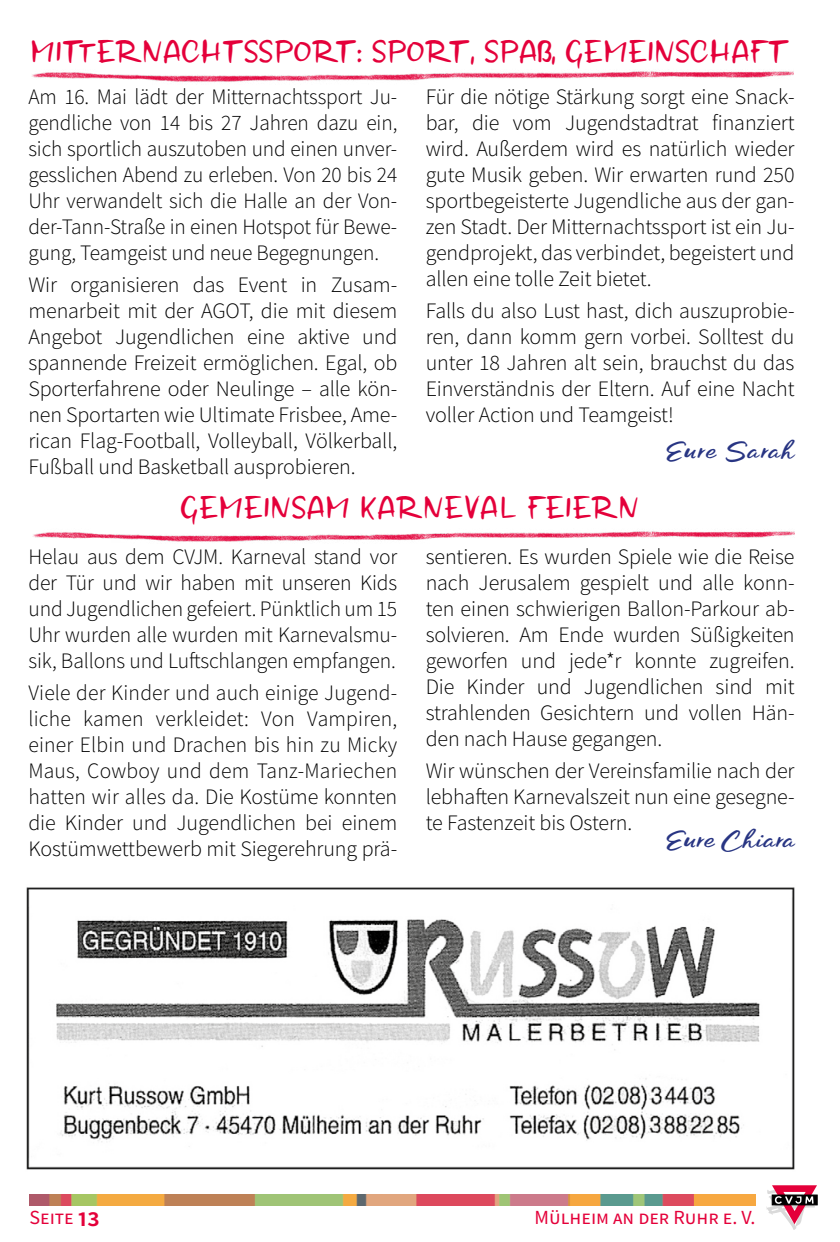
<style>
.page{position:relative;width:840px;height:1242px;background:#fff}
.page>*{position:absolute;margin:0;border:0;box-sizing:border-box;transform-origin:0 0}
.t1{font:24px "Los Banditos Sans";letter-spacing:-.01em;color:#e4003a}
.t2{font:300 22px/26px "Source Sans Pro";letter-spacing:-.005em;color:#000;text-align:justify}
.t3{font:20px "Source Sans Pro";color:#e4003a}
.t4{font:18px "Los Banditos Script";letter-spacing:.05em;color:#283583;scale:1.15 1}
.t5{font:18px "Los Banditos Script";letter-spacing:.08em;color:#283583;scale:1.15 1}
.t6{font:15px "Helvetica";color:#000;scale:1.04 1}
.s1{font-weight:600;font-size:26px}
</style>
<div class="page">
<img style="left:29px;top:1195px;width:726px;height:10px">
<img style="left:32px;top:531px;width:762px;height:11px">
<img style="left:32px;top:71px;width:761px;height:11px">
<img style="left:26px;top:887px;width:769px;height:283px">
<svg style="left:766px;top:1185px;width:52px;height:45px"></svg>
<p class="t1" style="left:30px;top:40px;width:760px">MITTERNACHTSSPORT: SPORT, SPAß, GEMEINSCHAFT</p>
<p class="t2" style="left:28px;top:84px;width:370px">Am 16. Mai lädt der Mitternachtssport Ju&shy;gendliche von 14 bis 27 Jahren dazu ein, sich sportlich auszutoben und einen unver&shy;gesslichen Abend zu erleben. Von 20 bis 24<br>Uhr verwandelt sich die Halle an der Von&shy;der-Tann-Straße in einen Hotspot für Bewe&shy;gung, Teamgeist und neue Begegnungen.</p>
<p class="t2" style="left:28px;top:271px;width:370px">Wir organisieren das Event in Zusam&shy;menarbeit mit der AGOT, die mit diesem Angebot Jugendlichen eine aktive und spannende Freizeit ermöglichen. Egal, ob Sporterfahrene oder Neulinge – alle kön&shy;nen Sportarten wie Ultimate Frisbee, Ame&shy;rican Flag-Football, Volleyball, Völkerball, Fußball und Basketball ausprobieren.</p>
<p class="t2" style="left:425px;top:84px;width:370px">Für die nötige Stärkung sorgt eine Snack&shy;bar, die vom Jugendstadtrat finanziert wird. Außerdem wird es natürlich wieder gute Musik geben. Wir erwarten rund 250 sportbegeisterte Jugendliche aus der gan&shy;zen Stadt. Der Mitternachtssport ist ein Ju&shy;gendprojekt, das verbindet, begeistert und allen eine tolle Zeit bietet.</p>
<p class="t2" style="left:425px;top:297px;width:370px">Falls du also Lust hast, dich auszuprobie&shy;ren, dann komm gern vorbei. Solltest du unter 18 Jahren alt sein, brauchst du das Einverständnis der Eltern. Auf eine Nacht voller Action und Teamgeist!</p>
<p class="t5" style="left:666px;top:441px;width:112px">Eure Sarah</p>
<p class="t6" style="left:7px;top:302px;width:323px">2020_5.qxp_Anzeiger 27.08.20 10:58 Seite 10</p>
<p class="t1" style="left:180px;top:496px;width:460px">GEMEINSAM KARNEVAL FEIERN</p>
<p class="t2" style="left:28px;top:544px;width:370px">Helau aus dem CVJM. Karneval stand vor der Tür und wir haben mit unseren Kids und Jugendlichen gefeiert. Pünktlich um 15<br>Uhr wurden alle wurden mit Karnevalsmu&shy;sik, Ballons und Luftschlangen empfangen.</p>
<p class="t2" style="left:28px;top:680px;width:370px">Viele der Kinder und auch einige Jugend&shy;liche kamen verkleidet: Von Vampiren, einer Elbin und Drachen bis hin zu Micky Maus, Cowboy und dem Tanz-Mariechen hatten wir alles da. Die Kostüme konnten die Kinder und Jugendlichen bei einem Kostümwettbewerb mit Siegerehrung prä-</p>
<p class="t2" style="left:425px;top:544px;width:370px">sentieren. Es wurden Spiele wie die Reise nach Jerusalem gespielt und alle konn&shy;ten einen schwierigen Ballon-Parkour ab&shy;solvieren. Am Ende wurden Süßigkeiten geworfen und jede*r konnte zugreifen.<br>Die Kinder und Jugendlichen sind mit strahlenden Gesichtern und vollen Hän&shy;den nach Hause gegangen.</p>
<p class="t2" style="left:425px;top:758px;width:370px">Wir wünschen der Vereinsfamilie nach der lebhaften Karnevalszeit nun eine gesegne&shy;te Fastenzeit bis Ostern.</p>
<p class="t4" style="left:666px;top:830px;width:112px">Eure Chiara</p>
<p class="t3" style="left:29px;top:1205px;width:72px">Seite <span class="s1">13</span></p>
<p class="t3" style="left:534px;top:1204px;width:222px">Mülheim an der Ruhr e. V.</p>
</div>
